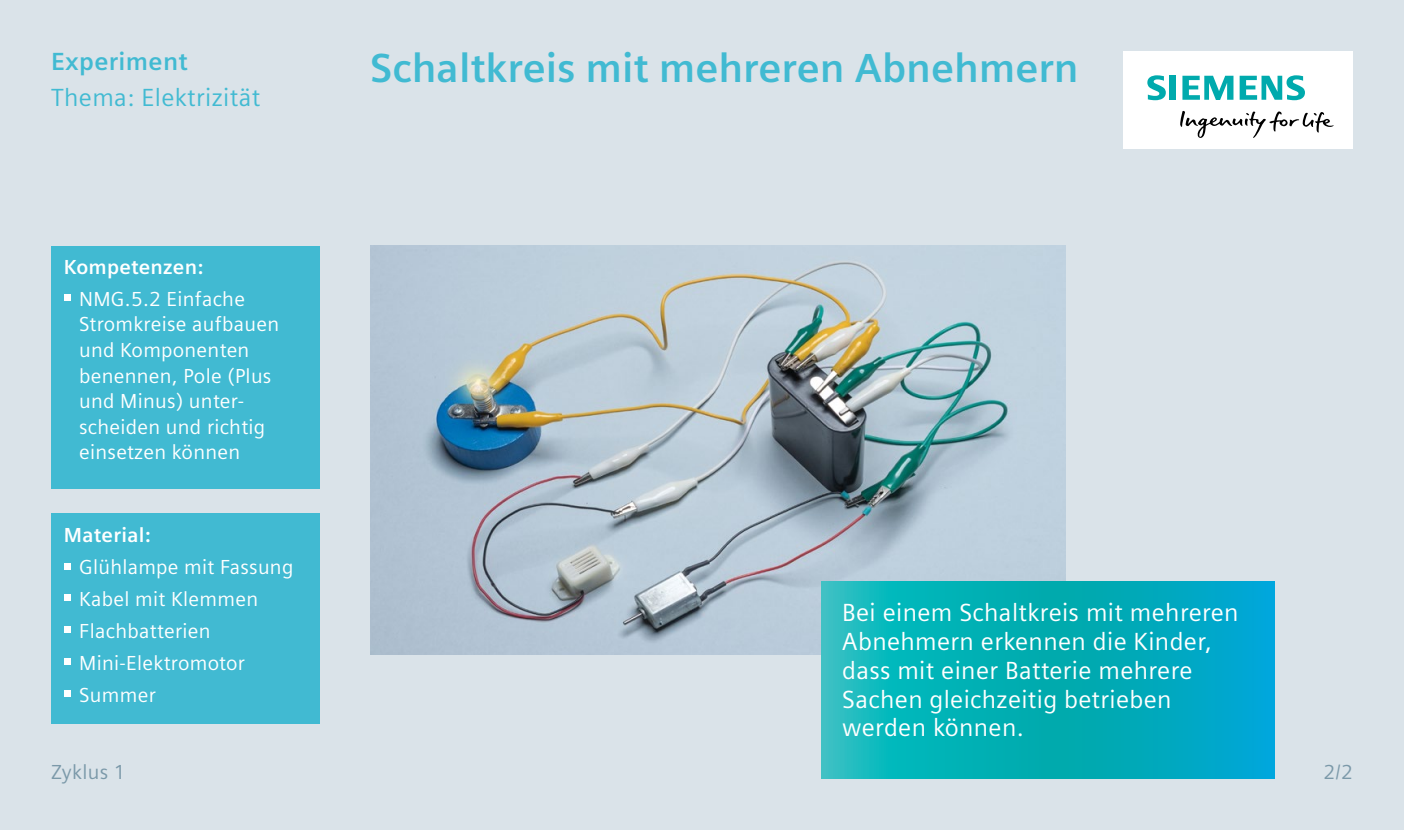
<style>
.page{position:relative;width:1404px;height:830px;background:#fff}
.page>*{position:absolute;margin:0;border:0;box-sizing:border-box;transform-origin:0 0}
.t1{font:700 40.5px "Siemens Sans";color:#41bad2}
.t2{font:24.75px/28.8px "Siemens Sans";letter-spacing:.015em;color:#fff}
.t3{font:24.75px "Siemens Sans";letter-spacing:.015em;color:#41bad2}
.t4{font:700 24.75px "Siemens Sans";letter-spacing:.015em;color:#41bad2}
.t5{font:20.25px/25.4px "Siemens Sans";letter-spacing:.015em;color:#fff}
.t6{font:700 20.25px "Siemens Sans";letter-spacing:.015em;color:#fff}
.t7{font:20.25px "Siemens Sans";letter-spacing:.015em;color:#7b99a9}
</style>
<div class="page">
<div style="left:0;top:0;width:1403px;height:829px;background:#dae3e9"></div>
<div style="left:1123px;top:51px;width:229px;height:97px;background:#fff"></div>
<svg style="left:1180px;top:111px;width:153px;height:27px"></svg>
<svg style="left:1147px;top:75px;width:29px;height:25px"></svg>
<svg style="left:1182px;top:76px;width:51px;height:24px"></svg>
<svg style="left:1239px;top:75px;width:65px;height:25px"></svg>
<div style="left:51px;top:245px;width:268px;height:243px;background:#41bad2"></div>
<div style="left:64px;top:294px;width:6px;height:7px;background:#fff"></div>
<div style="left:51px;top:513px;width:268px;height:210px;background:#41bad2"></div>
<div style="left:64px;top:562px;width:6px;height:7px;background:#fff"></div>
<div style="left:64px;top:594px;width:6px;height:7px;background:#fff"></div>
<svg style="left:64px;top:626px;width:6px;height:6px"></svg>
<svg style="left:64px;top:658px;width:6px;height:6px"></svg>
<svg style="left:64px;top:690px;width:6px;height:6px"></svg>
<img style="left:370px;top:245px;width:695px;height:409px">
<svg style="left:821px;top:581px;width:453px;height:197px;background:#05aebb"></svg>
<p class="t4" style="left:51px;top:47px;width:138px">Experiment</p>
<p class="t3" style="left:51px;top:84px;width:211px">Thema: Elektrizität</p>
<p class="t6" style="left:64px;top:255px;width:141px">Kompetenzen:</p>
<p class="t5" style="left:79px;top:286px;width:201px">NMG.5.2 Einfache<br>Stromkreise aufbauen und Komponenten benennen, Pole (Plus und Minus) unter&shy;scheiden und richtig einsetzen können</p>
<p class="t6" style="left:64px;top:523px;width:88px">Material:</p>
<p class="t5" style="left:79px;top:551px;width:216px;line-height:31.9px">Glühlampe mit Fassung<br>Kabel mit Klemmen<br>Flachbatterien<br>Mini-Elektromotor<br>Summer</p>
<h1 class="t1" style="left:370px;top:45px;width:710px">Schaltkreis mit mehreren Abnehmern</h1>
<p class="t2" style="left:842px;top:598px;width:398px">Bei einem Schaltkreis mit mehreren<br>Abnehmern erkennen die Kinder, dass mit einer Batterie mehrere<br>Sachen gleichzeitig betrieben werden können.</p>
<p class="t7" style="left:51px;top:760px;width:76px">Zyklus 1</p>
<p class="t7" style="left:1323px;top:760px;width:31px">2/2</p>
</div>
